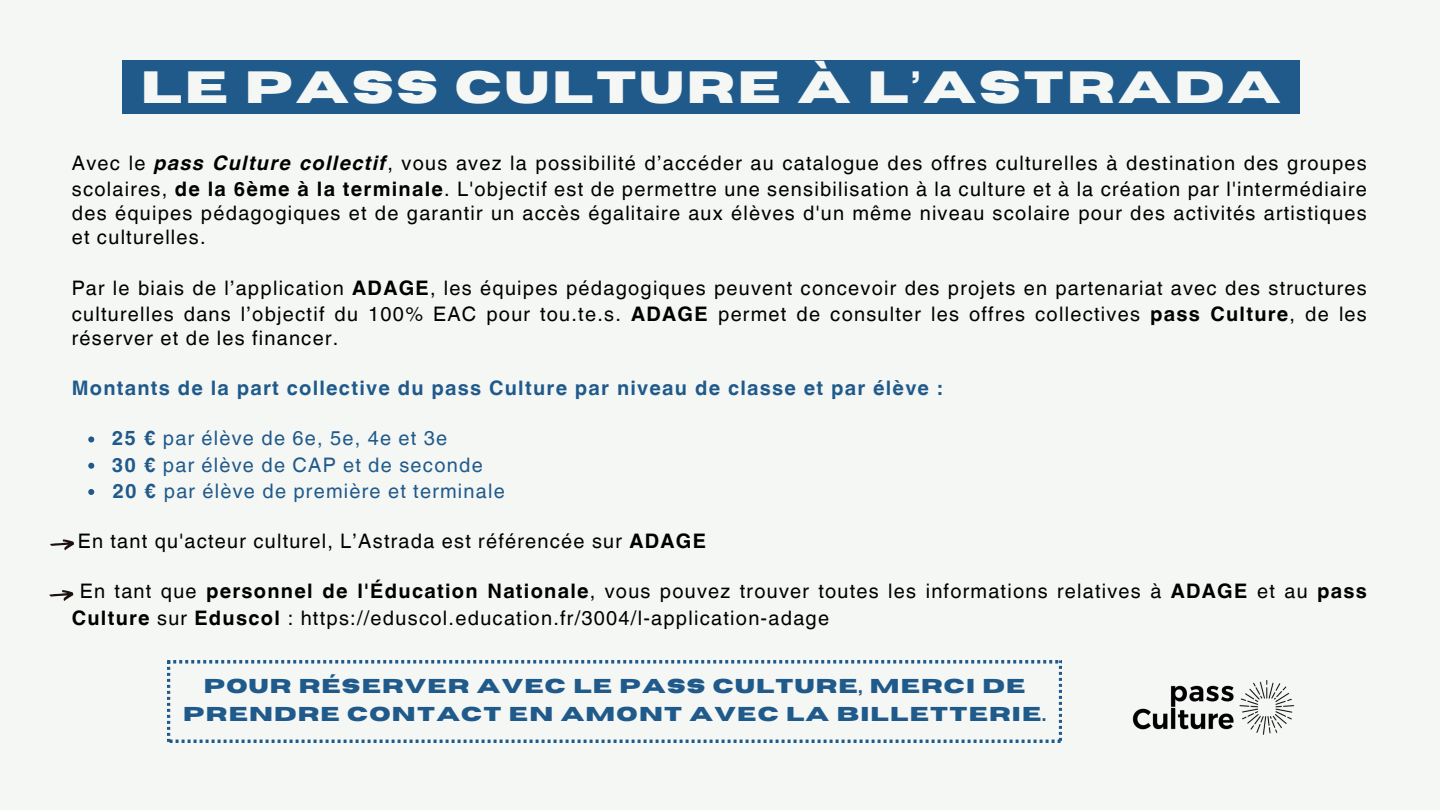
<style>
.page{position:relative;width:1440px;height:810px;background:#f5f7f5}
.page>*{position:absolute;margin:0;border:0;box-sizing:border-box;transform-origin:0 0}
.t1{font:700 45px "Horizon";letter-spacing:.065em;color:#f5f7f5}
.t2{font:20px/26.2px "Helvetica World";letter-spacing:.06em;color:#000}
.t3{font:20px "Helvetica World";letter-spacing:.06em;color:#205a8b}
.t4{font:700 20px/27.8px "Horizon";letter-spacing:.065em;color:#205a8b;text-align:center}
.t5{font:700 20px "Helvetica World";letter-spacing:.06em;color:#205a8b}
.s1{font-weight:700;font-style:italic}
.s2{font-weight:700}
</style>
<div class="page">
<svg style="left:50px;top:539px;width:24px;height:11px"></svg>
<svg style="left:49px;top:590px;width:24px;height:11px"></svg>
<div style="left:122px;top:60px;width:1178px;height:53px;background:#205a8b"></div>
<svg style="left:88px;top:436px;width:6px;height:6px"></svg>
<svg style="left:88px;top:463px;width:6px;height:6px"></svg>
<svg style="left:88px;top:489px;width:6px;height:6px"></svg>
<svg style="left:167px;top:661px;width:895px;height:81px"></svg>
<img style="left:1132px;top:680px;width:163px;height:55px">
<p class="t1" style="left:141px;top:65px;width:1141px">LE PASS CULTURE À L’ASTRADA</p>
<h1 class="t2" style="left:72px;top:150px;width:1297px">Avec le <span class="s1">pass Culture collectif</span>, vous avez la possibilité d’accéder au catalogue des offres culturelles à destination des groupes scolaires, <span class="s2">de la 6ème à la terminale</span>. L'objectif est de permettre une sensibilisation à la culture et à la création par l'intermédiaire</h1>
<h1 class="t2" style="left:72px;top:202px;width:1297px;line-height:24px">des équipes pédagogiques et de garantir un accès égalitaire aux élèves d'un même niveau scolaire pour des activités artistiques et culturelles.</h1>
<p class="t2" style="left:72px;top:275px;width:1297px">Par le biais de l’application <span class="s2">ADAGE</span>, les équipes pédagogiques peuvent concevoir des projets en partenariat avec des structures culturelles dans l’objectif du 100% EAC pour tou.te.s. <span class="s2">ADAGE</span> permet de consulter les offres collectives <span class="s2">pass Culture</span>, de les</p>
<p class="t2" style="left:72px;top:325px;width:268px">réserver et de les financer.</p>
<p class="t5" style="left:72px;top:372px;width:872px">Montants de la part collective du pass Culture par niveau de classe et par élève :</p>
<h3 class="t3" style="left:112px;top:427px;width:337px"><span class="s2">25 €</span> par élève de 6e, 5e, 4e et 3e</h3>
<p class="t3" style="left:112px;top:453px;width:372px"><span class="s2">30 €</span> par élève de CAP et de seconde</p>
<p class="t3" style="left:112px;top:479px;width:394px"><span class="s2">20 €</span> par élève de première et terminale</p>
<p class="t2" style="left:78px;top:528px;width:630px">En tant qu'acteur culturel, L’Astrada est référencée sur <span class="s2">ADAGE</span></p>
<p class="t2" style="left:72px;top:578px;width:1297px;text-indent:8px">En tant que <span class="s2">personnel de l'Éducation Nationale</span>, vous pouvez trouver toutes les informations relatives à <span class="s2">ADAGE</span> et au <span class="s2">pass<br>Culture</span> sur <span class="s2">Eduscol</span> : https://eduscol.education.fr/3004/l-application-adage</p>
<p class="t4" style="left:183px;top:673px;width:864px">POUR RÉSERVER AVEC LE PASS CULTURE, MERCI DE<br>PRENDRE CONTACT EN AMONT AVEC LA BILLETTERIE.</p>
</div>
